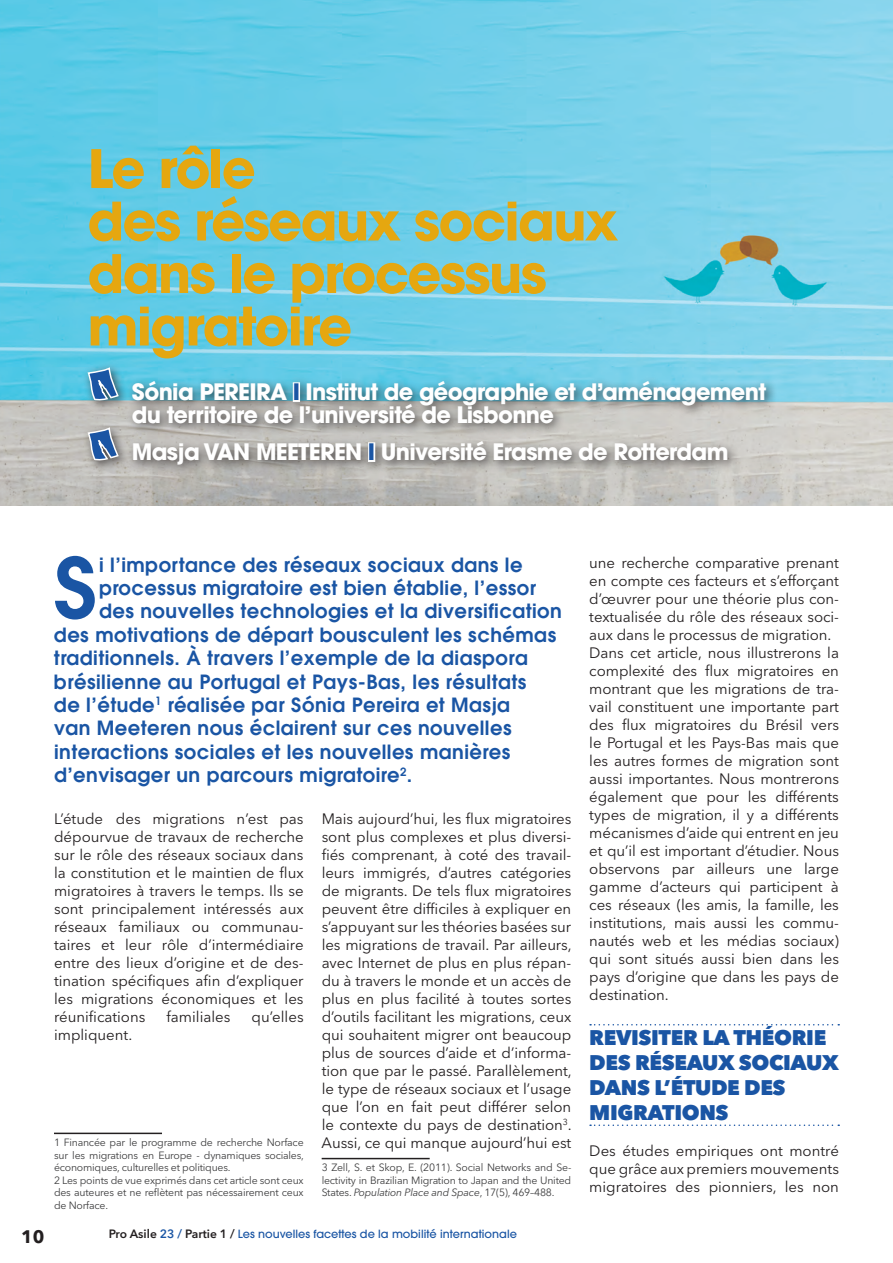
<style>
.page{position:relative;width:893px;height:1263px;background:#fff}
.page>*{position:absolute;margin:0;border:0;box-sizing:border-box;transform-origin:0 0}
.t1{font:600 82.8px "ITC Avant Garde Pro";color:#1a55a4}
.t2{font:700 52.5px/52.5px "ITC Avant Garde Pro";letter-spacing:-.03em;color:#e5a710}
.t3{font:700 22.5px/22.5px "ITC Avant Garde Pro";letter-spacing:-.03em;color:#fff}
.t4{font:800 21px "Avenir Next LT Pro";letter-spacing:-.02em;color:#1a55a4}
.t5{font:600 19.5px "ITC Avant Garde Pro";letter-spacing:.025em;color:#1a55a4}
.t6{font:700 18px "Avenir Next LT Pro";color:#231f20}
.t7{font:15px/18px "Avenir Next LT Pro";letter-spacing:-.005em;color:#231f20;text-align:justify}
.t8{font:500 11.25px "ITC Avant Garde Pro";color:#1a55a4}
.t9{font:10.5px/12.6px "Avenir Next LT Pro";letter-spacing:-.02em;color:#3e3e3f;text-align:justify}
.s1{color:#1a55a4}
.s2{font-style:italic}
.s3{font-family:"Avenir Next LT Pro";font-weight:600;font-size:12px;color:#231f20}
.s4{font-family:"Avenir Next LT Pro";font-weight:600;font-size:12px}
</style>
<div class="page">
<img style="left:0;top:0;width:893px;height:505px">
<div style="left:82px;top:362px;width:696px;height:115px;background:#231f20;opacity:.75"></div>
<svg style="left:87px;top:368px;width:32px;height:33px"></svg>
<div style="left:293px;top:382px;width:7px;height:20px;border:3px solid #fff"></div>
<svg style="left:87px;top:428px;width:32px;height:33px"></svg>
<div style="left:368px;top:442px;width:7px;height:20px;border:3px solid #fff"></div>
<hr style="left:322px;top:1158px;width:108px;height:1px;background:#231f20">
<hr style="left:54px;top:1132px;width:108px;height:2px;background:#231f20">
<svg style="left:590px;top:1024px;width:249px;height:1px"></svg>
<svg style="left:590px;top:1124px;width:249px;height:2px"></svg>
<h2 class="t2" style="left:88px;top:142px;width:532px">Le rôle<br>des réseaux sociaux dans le processus migratoire</h2>
<h3 class="t3" style="left:132px;top:381px;width:636px">Sónia Pereira <span class="s1">I</span> Institut de géographie et d’aménagement du territoire de l’université de Lisbonne</h3>
<h3 class="t3" style="left:132px;top:441px;width:598px">Masja van Meeteren <span class="s1">I</span> Université Erasme de Rotterdam</h3>
<h1 class="t1" style="left:54px;top:534px;width:45px">S</h1>
<h3 class="t5" style="left:99px;top:552px;width:425px">i l’importance des réseaux sociaux dans le</h3>
<h3 class="t5" style="left:99px;top:575px;width:438px">processus migratoire est bien établie, l’essor</h3>
<h3 class="t5" style="left:99px;top:598px;width:464px">des nouvelles technologies et la diversification</h3>
<h3 class="t5" style="left:54px;top:622px;width:504px">des motivations de départ bousculent les schémas</h3>
<h3 class="t5" style="left:54px;top:645px;width:476px">traditionnels. À travers l’exemple de la diaspora</h3>
<h3 class="t5" style="left:54px;top:669px;width:474px">brésilienne au Portugal et Pays-Bas, les résultats</h3>
<h3 class="t5" style="left:54px;top:692px;width:458px">de l’étude<sup>1</sup> réalisée par Sónia Pereira et Masja</h3>
<h3 class="t5" style="left:54px;top:715px;width:459px">van Meeteren nous éclairent sur ces nouvelles</h3>
<h3 class="t5" style="left:54px;top:739px;width:458px">interactions sociales et les nouvelles manières</h3>
<h3 class="t5" style="left:54px;top:762px;width:360px">d’envisager un parcours migratoire<sup>2</sup>.</h3>
<p class="t7" style="left:54px;top:810px;width:251px">L’étude des migrations n’est pas dépourvue de travaux de recherche sur le rôle des réseaux sociaux dans la constitution et le maintien de flux migratoires à travers le temps. Ils se sont principalement intéressés aux réseaux familiaux ou communau&shy;taires et leur rôle d’intermédiaire entre des lieux d’origine et de des&shy;tination spécifiques afin d’expliquer les migrations économiques et les réunifications</p>
<p class="t7" style="left:167px;top:1008px;width:65px">familiales</p>
<p class="t7" style="left:252px;top:1008px;width:54px">qu’elles</p>
<p class="t7" style="left:54px;top:1026px;width:80px">impliquent.</p>
<p class="t9" style="left:54px;top:1136px;width:251px;text-align:left">1 Financée par le programme de recherche Norface sur les migrations en Europe - dynamiques sociales, économiques, culturelles et politiques.<br>2 Les points de vue exprimés dans cet article sont ceux des auteures et ne reflètent pas nécessairement ceux de Norface.</p>
<p class="t7" style="left:322px;top:810px;width:252px">Mais aujourd’hui, les flux migratoires sont plus complexes et plus diversi&shy;fiés comprenant, à coté des travail&shy;leurs immigrés, d’autres catégories de migrants. De tels flux migratoires peuvent être difficiles à expliquer en s’appuyant sur les théories basées sur les migrations de travail. Par ailleurs, avec Internet de plus en plus répan&shy;du à travers le monde et un accès de plus en plus facilité à toutes sortes d’outils facilitant les migrations, ceux qui souhaitent migrer ont beaucoup plus de sources d’aide et d’informa&shy;tion que par le passé. Parallèlement, le type de réseaux sociaux et l’usage que l’on en fait peut différer selon le contexte du pays de destination<sup>3</sup>.<br>Aussi, ce qui manque aujourd’hui est</p>
<p class="t9" style="left:322px;top:1161px;width:251px">3 Zell, S. et Skop, E. (2011). Social Networks and Se&shy;lectivity in Brazilian Migration to Japan and the United States. <span class="s2">Population Place and Space</span>, 17(5), 469–488.</p>
<p class="t6" style="left:21px;top:1225px;width:25px">10</p>
<p class="t8" style="left:109px;top:1227px;width:410px"><span class="s3">Pro Asile</span> <span class="s4">23 /</span> <span class="s3">Partie 1 /</span> Les nouvelles facettes de la mobilité internationale</p>
<p class="t7" style="left:589px;top:554px;width:251px;text-align:left">une recherche comparative prenant en compte ces facteurs et s’efforçant d’œuvrer pour une théorie plus con&shy;textualisée du rôle des réseaux soci&shy;aux dans le processus de migration.<br>Dans cet article, nous illustrerons la complexité des flux migratoires en montrant que les migrations de tra&shy;vail constituent une importante part des flux migratoires du Brésil vers le Portugal et les Pays-Bas mais que les autres formes de migration sont aussi importantes. Nous montrerons également que pour les différents types de migration, il y a différents mécanismes d’aide qui entrent en jeu et qu’il est important d’étudier. Nous observons par ailleurs une large gamme d’acteurs qui participent à ces réseaux (les amis, la famille, les institutions, mais aussi les commu&shy;nautés web et les médias sociaux) qui sont situés aussi bien dans les pays d’origine que dans les pays de destination.</p>
<h3 class="t4" style="left:589px;top:1024px;width:28px">REVISITER</h3>
<h3 class="t4" style="left:702px;top:1024px;width:74px">LA THÉORIE</h3>
<h3 class="t4" style="left:589px;top:1049px;width:15px">DES</h3>
<h3 class="t4" style="left:635px;top:1049px;width:15px">RÉSEAU</h3>
<h3 class="t4" style="left:718px;top:1049px;width:36px">X SOCIAU</h3>
<h3 class="t4" style="left:822px;top:1049px;width:18px">X</h3>
<h3 class="t4" style="left:589px;top:1075px;width:5px">DANS</h3>
<h3 class="t4" style="left:654px;top:1075px;width:31px">L’ÉTUDE</h3>
<h3 class="t4" style="left:744px;top:1075px;width:15px">DES</h3>
<h3 class="t4" style="left:589px;top:1100px;width:59px">MIGRATIONS</h3>
<p class="t7" style="left:589px;top:1142px;width:251px">Des études empiriques ont montré que grâce aux premiers mouvements migratoires des pionniers, les non</p>
</div>
